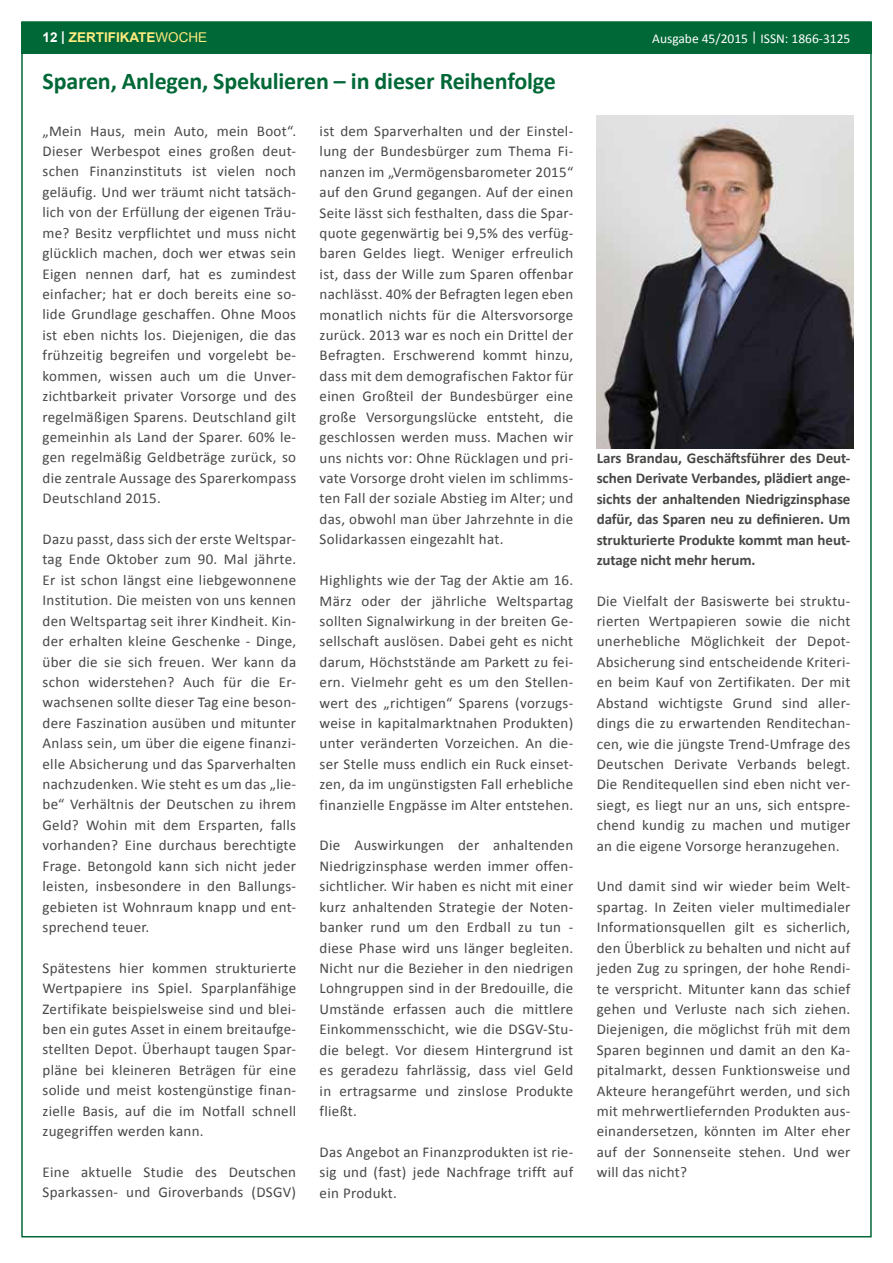
<style>
.page{position:relative;width:893px;height:1263px;background:#fff}
.page>*{position:absolute;margin:0;border:0;box-sizing:border-box;transform-origin:0 0}
.t1{font:700 24px "Calibri";letter-spacing:-.01em;color:#006837}
.t2{font:15px/20.4px "Calibri";letter-spacing:.02em;color:#474746;text-align:justify}
.t3{font:700 15px/20.4px "Calibri";letter-spacing:-.005em;color:#474746;text-align:justify}
.t4{font:13.5px "Calibri";color:#fff}
.t5{font:700 13.5px "Arial";color:#ffeb7f}
.s1{color:#fff}
.s2{font-weight:400}
</style>
<div class="page">
<div style="left:21px;top:22px;width:851px;height:32px;background:#006837"></div>
<img style="left:597px;top:115px;width:256px;height:333px">
<p class="t5" style="left:43px;top:29px;width:166px"><span class="s1">12 |</span> ZERTIFIKATE<span class="s2">WOCHE</span></p>
<p class="t4" style="left:652px;top:30px;width:200px">Ausgabe 45/2015 | ISSN: 1866-3125</p>
<h1 class="t1" style="left:43px;top:65px;width:515px">Sparen, Anlegen, Spekulieren – in dieser Reihenfolge</h1>
<p class="t2" style="left:43px;top:121px;width:255px">„Mein Haus, mein Auto, mein Boot“.<br>Dieser Werbespot eines großen deut&shy;schen Finanzinstituts ist vielen noch geläufig. Und wer träumt nicht tatsäch&shy;lich von der Erfüllung der eigenen Träu&shy;me? Besitz verpflichtet und muss nicht glücklich machen, doch wer etwas sein Eigen nennen darf, hat es zumindest einfacher; hat er doch bereits eine so&shy;lide Grundlage geschaffen. Ohne Moos ist eben nichts los. Diejenigen, die das frühzeitig begreifen und vorgelebt be&shy;kommen, wissen auch um die Unver&shy;zichtbarkeit privater Vorsorge und des regelmäßigen Sparens. Deutschland gilt gemeinhin als Land der Sparer. 60% le&shy;gen regelmäßig Geldbeträge zurück, so die zentrale Aussage des Sparerkompass Deutschland 2015.</p>
<p class="t2" style="left:43px;top:529px;width:255px">Dazu passt, dass sich der erste Weltspar&shy;tag Ende Oktober zum 90. Mal jährte.<br>Er ist schon längst eine liebgewonnene Institution. Die meisten von uns kennen den Weltspartag seit ihrer Kindheit. Kin&shy;der erhalten kleine Geschenke - Dinge, über die sie sich freuen. Wer kann da schon widerstehen? Auch für die Er&shy;wachsenen sollte dieser Tag eine beson&shy;dere Faszination ausüben und mitunter Anlass sein, um über die eigene finanzi&shy;elle Absicherung und das Sparverhalten nachzudenken. Wie steht es um das „lie&shy;be“ Verhältnis der Deutschen zu ihrem Geld? Wohin mit dem Ersparten, falls vorhanden? Eine durchaus berechtigte Frage. Betongold kann sich nicht jeder leisten, insbesondere in den Ballungs&shy;gebieten ist Wohnraum knapp und ent&shy;sprechend teuer.</p>
<p class="t2" style="left:43px;top:957px;width:255px">Spätestens hier kommen strukturierte Wertpapiere ins Spiel. Sparplanfähige Zertifikate beispielsweise sind und blei&shy;ben ein gutes Asset in einem breitaufge&shy;stellten Depot. Überhaupt taugen Spar&shy;pläne bei kleineren Beträgen für eine solide und meist kostengünstige finan&shy;zielle Basis, auf die im Notfall schnell zugegriffen werden kann.</p>
<p class="t2" style="left:43px;top:1162px;width:255px">Eine aktuelle Studie des Deutschen<br>Sparkassen- und Giroverbands (DSGV)</p>
<p class="t2" style="left:320px;top:121px;width:255px">ist dem Sparverhalten und der Einstel&shy;lung der Bundesbürger zum Thema Fi&shy;nanzen im „Vermögensbarometer 2015“ auf den Grund gegangen. Auf der einen Seite lässt sich festhalten, dass die Spar&shy;quote gegenwärtig bei 9,5% des verfüg&shy;baren Geldes liegt. Weniger erfreulich ist, dass der Wille zum Sparen offenbar nachlässt. 40% der Befragten legen eben monatlich nichts für die Altersvorsorge zurück. 2013 war es noch ein Drittel der Befragten. Erschwerend kommt hinzu, dass mit dem demografischen Faktor für einen Großteil der Bundesbürger eine große Versorgungslücke entsteht, die geschlossen werden muss. Machen wir uns nichts vor: Ohne Rücklagen und pri&shy;vate Vorsorge droht vielen im schlimms&shy;ten Fall der soziale Abstieg im Alter; und das, obwohl man über Jahrzehnte in die Solidarkassen eingezahlt hat.</p>
<p class="t2" style="left:320px;top:570px;width:255px">Highlights wie der Tag der Aktie am 16.<br>März oder der jährliche Weltspartag sollten Signalwirkung in der breiten Ge&shy;sellschaft auslösen. Dabei geht es nicht darum, Höchststände am Parkett zu fei&shy;ern. Vielmehr geht es um den Stellen&shy;wert des „richtigen“ Sparens (vorzugs&shy;weise in kapitalmarktnahen Produkten) unter veränderten Vorzeichen. An die&shy;ser Stelle muss endlich ein Ruck einset&shy;zen, da im ungünstigsten Fall erhebliche finanzielle Engpässe im Alter entstehen.</p>
<p class="t2" style="left:320px;top:835px;width:255px">Die Auswirkungen der anhaltenden Niedrigzinsphase werden immer offen&shy;sichtlicher. Wir haben es nicht mit einer kurz anhaltenden Strategie der Noten&shy;banker rund um den Erdball zu tun - diese Phase wird uns länger begleiten.<br>Nicht nur die Bezieher in den niedrigen Lohngruppen sind in der Bredouille, die Umstände erfassen auch die mittlere Einkommensschicht, wie die DSGV-Stu&shy;die belegt. Vor diesem Hintergrund ist es geradezu fahrlässig, dass viel Geld in ertragsarme und zinslose Produkte fließt.</p>
<p class="t2" style="left:320px;top:1141px;width:255px">Das Angebot an Finanzprodukten ist rie&shy;sig und (fast) jede Nachfrage trifft auf ein Produkt.</p>
<p class="t3" style="left:597px;top:448px;width:255px">Lars Brandau, Geschäftsführer des Deut&shy;schen Derivate Verbandes, plädiert ange&shy;sichts der anhaltenden Niedrigzinsphase dafür, das Sparen neu zu definieren. Um strukturierte Produkte kommt man heut&shy;zutage nicht mehr herum.</p>
<p class="t2" style="left:597px;top:590px;width:255px">Die Vielfalt der Basiswerte bei struktu&shy;rierten Wertpapieren sowie die nicht unerhebliche Möglichkeit der Depot-Absicherung sind entscheidende Kriteri&shy;en beim Kauf von Zertifikaten. Der mit Abstand wichtigste Grund sind aller&shy;dings die zu erwartenden Renditechan&shy;cen, wie die jüngste Trend-Umfrage des Deutschen Derivate Verbands belegt.<br>Die Renditequellen sind eben nicht ver&shy;siegt, es liegt nur an uns, sich entspre&shy;chend kundig zu machen und mutiger an die eigene Vorsorge heranzugehen.</p>
<p class="t2" style="left:597px;top:876px;width:255px">Und damit sind wir wieder beim Welt&shy;spartag. In Zeiten vieler multimedialer Informationsquellen gilt es sicherlich, den Überblick zu behalten und nicht auf jeden Zug zu springen, der hohe Rendi&shy;te verspricht. Mitunter kann das schief gehen und Verluste nach sich ziehen.<br>Diejenigen, die möglichst früh mit dem Sparen beginnen und damit an den Ka&shy;pitalmarkt, dessen Funktionsweise und Akteure herangeführt werden, und sich mit mehrwertliefernden Produkten aus&shy;einandersetzen, könnten im Alter eher auf der Sonnenseite stehen. Und wer will das nicht?</p>
</div>
